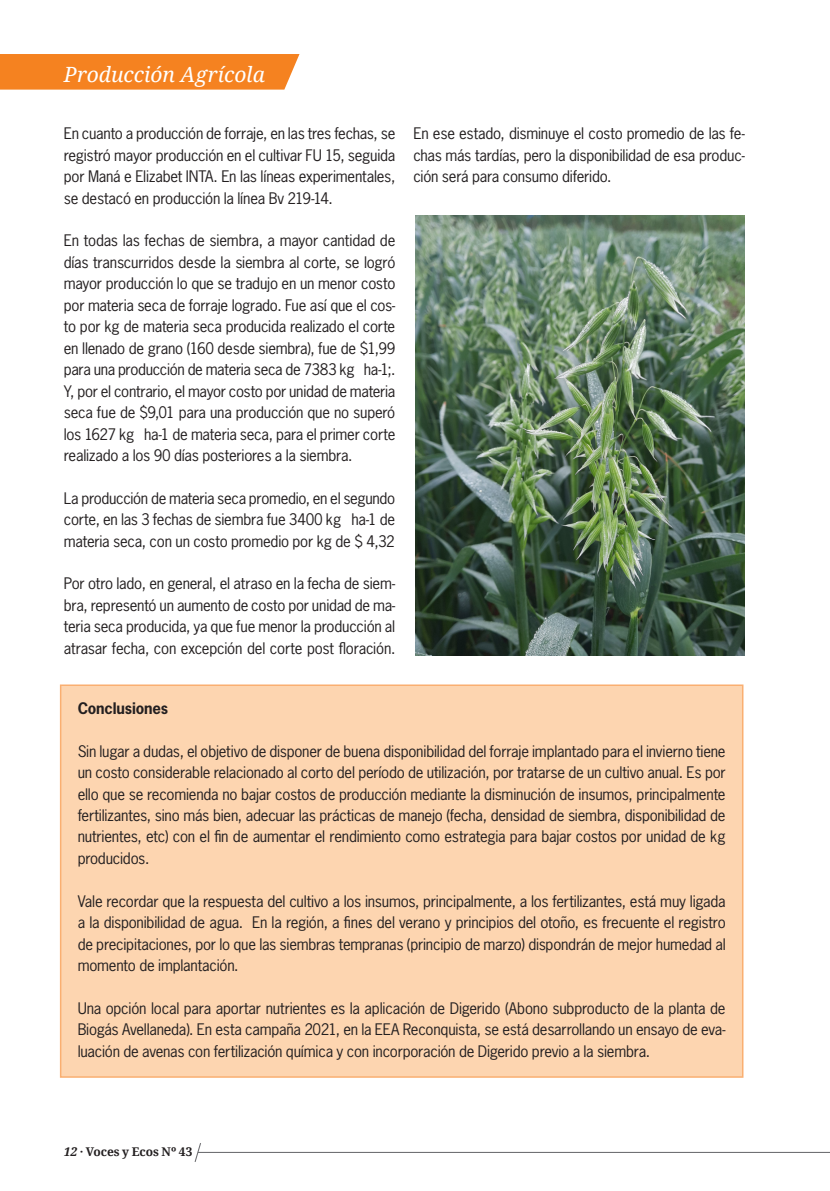
<style>
.page{position:relative;width:830px;height:1191px;background:#fff}
.page>*{position:absolute;margin:0;border:0;box-sizing:border-box;transform-origin:0 0}
.t1{font:italic 21px "Droid Serif";color:#fff}
.texto{font:15px/21.5px "News Gothic Std";letter-spacing:-.015em;color:#231f20;text-align:justify}
.texto-2{font:700 15px "News Gothic Std";letter-spacing:-.01em;color:#231f20}
.t2{font:700 12px "Droid Serif";letter-spacing:-.005em;color:#231f20}
.s1{font-style:italic}
</style>
<div class="page">
<hr style="left:198px;top:1151px;width:631px;height:2px;background:#6c6d70">
<svg style="left:194px;top:1143px;width:8px;height:19px"></svg>
<div style="left:60px;top:684px;width:683px;height:393px;background:#fdd5b0;border:2px solid #faaf71"></div>
<img style="left:415px;top:216px;width:329px;height:439px">
<div style="left:0;top:54px;width:299px;height:36px;background:#f58220"></div>
<p class="t1" style="left:64px;top:62px;width:202px">Producción Agrícola</p>
<p class="texto" style="left:64px;top:123px;width:333px">En cuanto a producción de forraje, en las tres fechas, se registró mayor producción en el cultivar FU 15, seguida por Maná e Elizabet INTA. En las líneas experimentales, se destacó en producción la línea Bv 219-14.</p>
<p class="texto" style="left:64px;top:230px;width:333px">En todas las fechas de siembra, a mayor cantidad de días transcurridos desde la siembra al corte, se logró mayor producción lo que se tradujo en un menor costo por materia seca de forraje logrado. Fue así que el cos&shy;to por kg de materia seca producida realizado el corte en llenado de grano (160 desde siembra), fue de $1,99 para una producción de materia seca de 7383 kg ha-1;.<br>Y, por el contrario, el mayor costo por unidad de materia seca fue de $9,01 para una producción que no superó los 1627 kg ha-1 de materia seca, para el primer corte realizado a los 90 días posteriores a la siembra.</p>
<p class="texto" style="left:64px;top:487px;width:333px">La producción de materia seca promedio, en el segundo corte, en las 3 fechas de siembra fue 3400 kg ha-1 de materia seca, con un costo promedio por kg de $ 4,32</p>
<p class="texto" style="left:64px;top:573px;width:333px">Por otro lado, en general, el atraso en la fecha de siem&shy;bra, representó un aumento de costo por unidad de ma&shy;teria seca producida, ya que fue menor la producción al atrasar fecha, con excepción del corte post floración.</p>
<p class="texto" style="left:413px;top:123px;width:333px">En ese estado, disminuye el costo promedio de las fe&shy;chas más tardías, pero la disponibilidad de esa produc&shy;ción será para consumo diferido.</p>
<p class="texto-2" style="left:78px;top:698px;width:92px">Conclusiones</p>
<p class="texto" style="left:78px;top:740px;width:649px">Sin lugar a dudas, el objetivo de disponer de buena disponibilidad del forraje implantado para el invierno tiene un costo considerable relacionado al corto del período de utilización, por tratarse de un cultivo anual. Es por ello que se recomienda no bajar costos de producción mediante la disminución de insumos, principalmente fertilizantes, sino más bien, adecuar las prácticas de manejo (fecha, densidad de siembra, disponibilidad de nutrientes, etc) con el fin de aumentar el rendimiento como estrategia para bajar costos por unidad de kg producidos.</p>
<p class="texto" style="left:78px;top:890px;width:649px">Vale recordar que la respuesta del cultivo a los insumos, principalmente, a los fertilizantes, está muy ligada a la disponibilidad de agua. En la región, a fines del verano y principios del otoño, es frecuente el registro de precipitaciones, por lo que las siembras tempranas (principio de marzo) dispondrán de mejor humedad al momento de implantación.</p>
<p class="texto" style="left:78px;top:997px;width:649px">Una opción local para aportar nutrientes es la aplicación de Digerido (Abono subproducto de la planta de Biogás Avellaneda). En esta campaña 2021, en la EEA Reconquista, se está desarrollando un ensayo de eva&shy;luación de avenas con fertilización química y con incorporación de Digerido previo a la siembra.</p>
<p class="t2" style="left:64px;top:1145px;width:130px"><span class="s1">12</span> · Voces y Ecos Nº 43</p>
</div>
